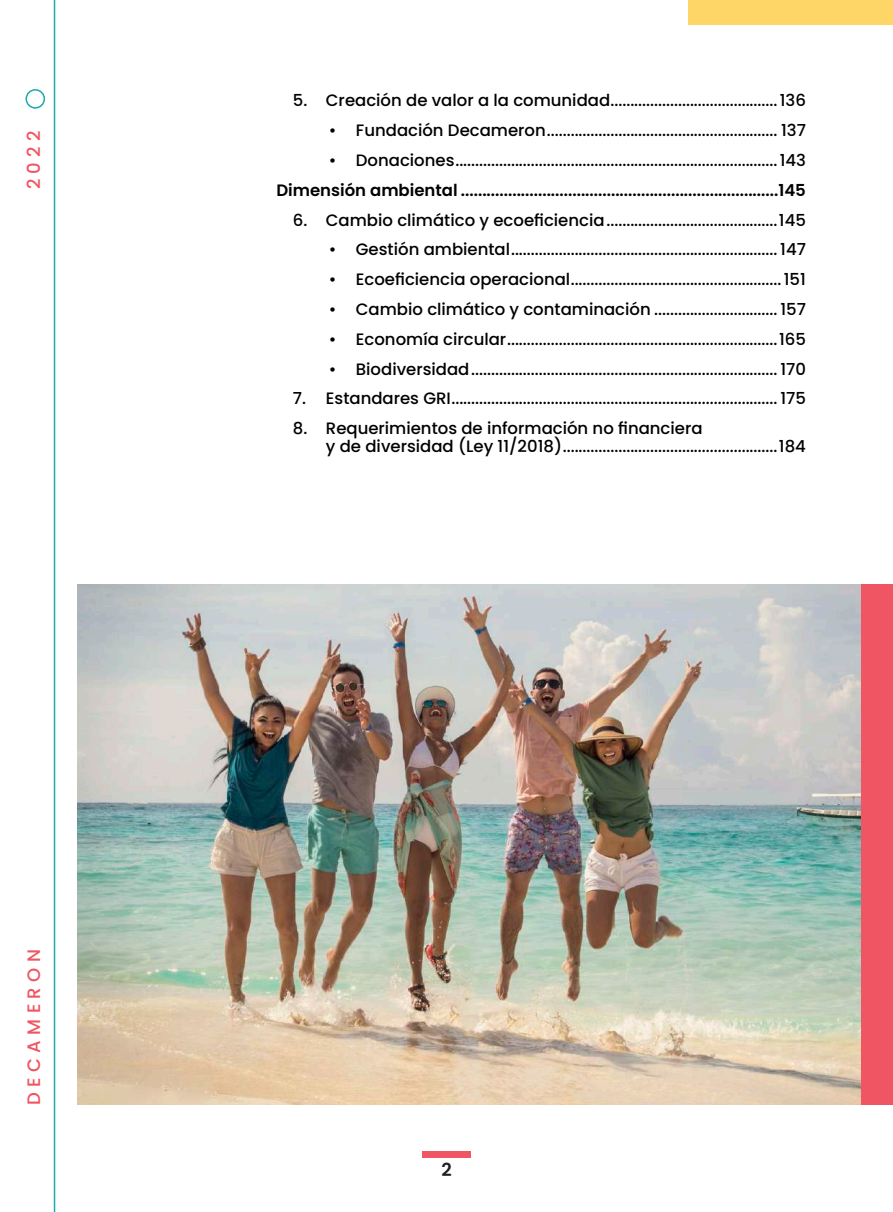
<style>
.page{position:relative;width:893px;height:1212px;background:#fff}
.page>*{position:absolute;margin:0;border:0;box-sizing:border-box;transform-origin:0 0}
.t1{font:500 18px "Poppins";letter-spacing:.3em;color:#ef5562}
.t2{font:600 18px "Poppins";color:#231f20}
.t3{font:500 16.5px/17.9px "Poppins";color:#000}
.t4{font:600 16.5px "Poppins";color:#000}
</style>
<div class="page">
<div style="left:26px;top:89px;width:19px;height:20px;border:2px solid #1caaac;border-radius:50%"></div>
<hr style="left:54px;top:0;width:1px;height:1212px;background:#1caaac">
<div style="left:688px;top:0;width:205px;height:25px;background:#fed667"></div>
<div style="left:422px;top:1151px;width:48px;height:6px;background:#ef5562"></div>
<img style="left:77px;top:585px;width:785px;height:520px">
<div style="left:862px;top:585px;width:31px;height:520px;background:#ef5562"></div>
<p class="t1" style="left:23px;top:189px;width:60px;rotate:-90deg">2022</p>
<p class="t1" style="left:23px;top:1105px;width:157px;rotate:-90deg">DECAMERON</p>
<p class="t3" style="left:293px;top:92px;width:515px">5. Creación de valor a la comunidad..........................................136</p>
<p class="t3" style="left:329px;top:122px;width:478px">• Fundación Decameron.......................................................... 137</p>
<p class="t3" style="left:329px;top:151px;width:478px">• Donaciones.................................................................................143</p>
<p class="t4" style="left:276px;top:180px;width:531px">Dimensión ambiental ..........................................................................145</p>
<p class="t3" style="left:293px;top:211px;width:515px">6. Cambio climático y ecoeficiencia...........................................145</p>
<p class="t3" style="left:329px;top:241px;width:478px">• Gestión ambiental................................................................... 147</p>
<p class="t3" style="left:329px;top:271px;width:478px">• Ecoeficiencia operacional.....................................................151</p>
<p class="t3" style="left:329px;top:300px;width:478px">• Cambio climático y contaminación ............................... 157</p>
<p class="t3" style="left:329px;top:330px;width:478px">• Economía circular....................................................................165</p>
<p class="t3" style="left:329px;top:360px;width:478px">• Biodiversidad............................................................................. 170</p>
<p class="t3" style="left:293px;top:390px;width:515px">7. Estandares GRI.................................................................................. 175</p>
<p class="t3" style="left:326px;top:420px;width:482px;text-indent:-33px">8. Requerimientos de información no financiera<br>y de diversidad (Ley 11/2018)......................................................184</p>
<p class="t2" style="left:441px;top:1160px;width:12px">2</p>
</div>
